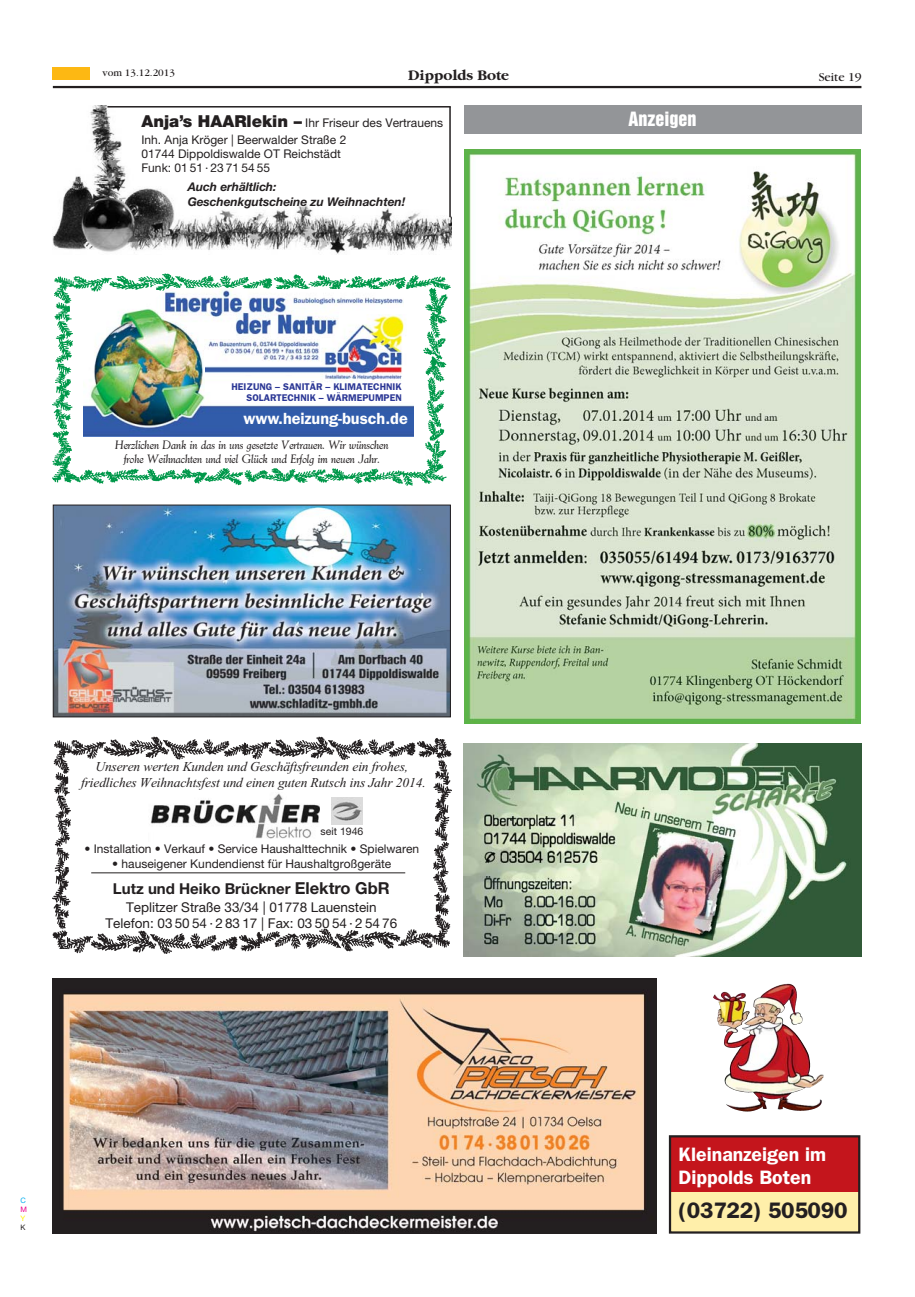
<style>
.page{position:relative;width:915px;height:1297px;background:#fff}
.page>*{position:absolute;margin:0;border:0;box-sizing:border-box;transform-origin:0 0}
.t1{font:600 22.5px "Franklin Gothic";letter-spacing:-.01em;color:#231f20}
.t2{font:600 19.5px/23.4px "Franklin Gothic";color:#fff}
.t3{font:18px "Helvetica Inserat";color:#fff}
.t4{font:600 16.2px "Franklin Gothic";color:#fff}
.t5{font:700 15px "Helvetica Neue";color:#231f20}
.t6{font:700 15px "Garamond";color:#231f20}
.t7{font:italic 13.5px/16.2px "Times New Roman";letter-spacing:-.01em;color:#231f20;text-align:center}
.t8{font:13.5px/16.2px "Helvetica Neue";color:#231f20;text-align:center}
.t9{font:12.75px "Garamond";color:#231f20}
.t10{font:12px/16.6px "Helvetica Neue";color:#231f20}
.t11{font:12px/14.4px "Aet Ita";color:#231f20;text-align:center}
.t12{font:italic 700 12px/14.4px "Helvetica Neue";letter-spacing:-.005em;color:#231f20}
.t13{font:10.5px "Garamond";color:#231f20}
.t14{font:10.5px "Helvetica Neue";color:#231f20}
.t15{font:600 9.75px/11.7px "Franklin Gothic";color:#2b3795;text-align:right}
.t16{font:7.5px "Helvetica Neue";color:#00adef}
.t17{font:7.5px "Helvetica Neue";color:#ec008c}
.t18{font:7.5px "Helvetica Neue";color:#fff200}
.t19{font:7.5px "Helvetica Neue";color:#231f20}
.s1{font-weight:900;font-size:16.5px}
.s2{font-size:16.5px}
</style>
<div class="page">
<hr style="left:53px;top:86px;width:808px;height:2px;background:#231f20">
<div style="left:53px;top:68px;width:37px;height:12px;background:#fdb813"></div>
<img style="left:53px;top:978px;width:603px;height:255px">
<img style="left:53px;top:106px;width:398px;height:148px">
<hr style="left:107px;top:106px;width:343px;height:2px;background:#231f20">
<hr style="left:449px;top:107px;width:1px;height:110px;background:#231f20">
<img style="left:464px;top:149px;width:395px;height:574px">
<img style="left:52px;top:273px;width:398px;height:213px">
<img style="left:83px;top:299px;width:330px;height:137px">
<img style="left:205px;top:314px;width:201px;height:77px">
<svg style="left:149px;top:288px;width:255px;height:52px"></svg>
<img style="left:156px;top:288px;width:248px;height:51px">
<img style="left:204px;top:339px;width:117px;height:25px">
<img style="left:53px;top:736px;width:192px;height:213px">
<img style="left:245px;top:736px;width:192px;height:24px">
<img style="left:67px;top:930px;width:192px;height:24px">
<img style="left:259px;top:739px;width:192px;height:213px">
<img style="left:148px;top:793px;width:171px;height:48px">
<img style="left:331px;top:797px;width:31px;height:27px">
<hr style="left:91px;top:872px;width:314px;height:1px;background:#231f20">
<img style="left:55px;top:507px;width:393px;height:208px">
<div style="left:53px;top:505px;width:397px;height:212px;border:1px solid #231f20"></div>
<img style="left:463px;top:743px;width:398px;height:213px">
<div style="left:463px;top:106px;width:398px;height:28px;background:#939598"></div>
<div style="left:670px;top:1136px;width:188px;height:56px;background:#c4151c"></div>
<div style="left:670px;top:1192px;width:188px;height:39px;background:#ffefaa"></div>
<div style="left:668px;top:1135px;width:192px;height:98px;border:2px solid #231f20"></div>
<img style="left:776px;top:999px;width:47px;height:80px">
<p class="t13" style="left:102px;top:69px;width:74px">vom 13.12.2013</p>
<p class="t6" style="left:408px;top:69px;width:102px">Dippolds Bote</p>
<p class="t9" style="left:818px;top:72px;width:44px">Seite 19</p>
<p class="t10" style="left:141px;top:116px;width:303px"><span class="s1">Anja’s HAARlekin –</span> Ihr Friseur des Vertrauens<br>Inh. Anja Kröger | Beerwalder Straße 2</p>
<p class="t10" style="left:141px;top:148px;width:201px;line-height:14.4px">01744 Dippoldiswalde OT Reichstädt<br>Funk: 01 51 · 23 71 54 55</p>
<p class="t12" style="left:188px;top:181px;width:219px">Auch erhältlich:<br>Geschenkgutscheine zu Weihnachten!</p>
<p class="t15" style="left:231px;top:381px;width:172px">HEIZUNG – SANITÄR – KLIMATECHNIK<br>SOLARTECHNIK – WÄRMEPUMPEN</p>
<p class="t11" style="left:115px;top:438px;width:275px">Herzlichen Dank in das in uns gesetzte Vertrauen. Wir wünschen frohe Weihnachten und viel Glück und Erfolg im neuen Jahr.</p>
<h3 class="t4" style="left:243px;top:413px;width:166px">www.heizung-busch.de</h3>
<h3 class="t3" style="left:628px;top:111px;width:69px">Anzeigen</h3>
<p class="t7" style="left:81px;top:760px;width:346px">Unseren werten Kunden und Geschäftsfreunden ein frohes, friedliches Weihnachtsfest und einen guten Rutsch ins Jahr 2014.</p>
<p class="t14" style="left:320px;top:828px;width:44px">seit 1946</p>
<p class="t10" style="left:84px;top:842px;width:336px">• Installation • Verkauf • Service Haushalttechnik • Spielwaren</p>
<p class="t10" style="left:112px;top:856px;width:280px">• hauseigener Kundendienst für Haushaltgroßgeräte</p>
<p class="t5" style="left:113px;top:883px;width:278px">Lutz und Heiko Brückner <span class="s2">Elektro GbR</span></p>
<p class="t8" style="left:105px;top:900px;width:293px">Teplitzer Straße 33/34 | 01778 Lauenstein<br>Telefon: 03 50 54 · 2 83 17 | Fax: 03 50 54 · 2 54 76</p>
<p class="t16" style="left:21px;top:1198px;width:7px">C</p>
<p class="t17" style="left:21px;top:1207px;width:8px">M</p>
<p class="t18" style="left:21px;top:1216px;width:6px">Y</p>
<p class="t19" style="left:21px;top:1225px;width:7px">K</p>
<h2 class="t2" style="left:678px;top:1144px;width:149px">Kleinanzeigen im<br>Dippolds Boten</h2>
<h1 class="t1" style="left:678px;top:1202px;width:170px">(03722) 505090</h1>
</div>
